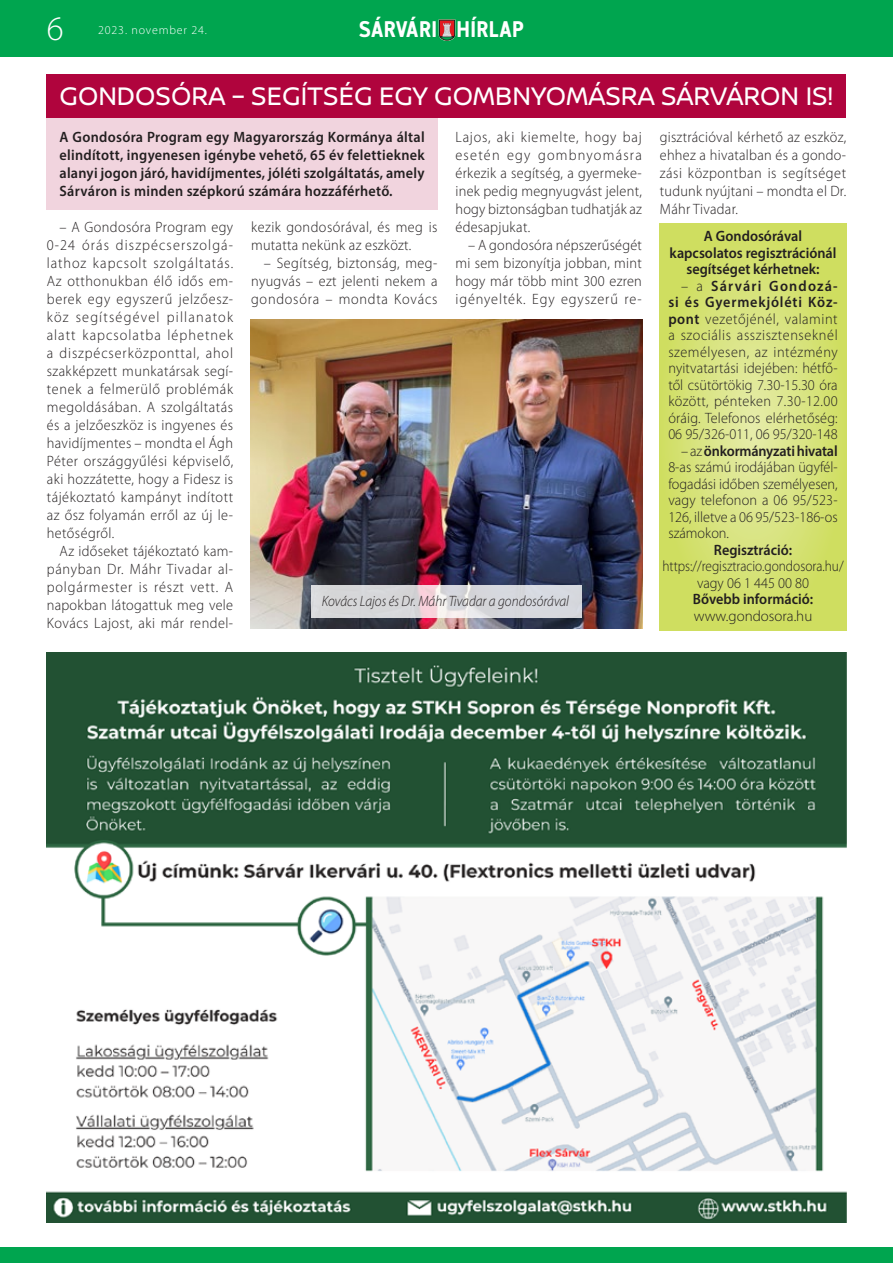
<style>
.page{position:relative;width:893px;height:1263px;background:#fff}
.page>*{position:absolute;margin:0;border:0;box-sizing:border-box;transform-origin:0 0}
.t1{font:300 34.5px "Myriad Pro";color:#fff}
._1_cim{font:27px "Nissan Brand";color:#fff;scale:.95 1}
.t2{font:900 22.65px "Finador";letter-spacing:.02em;color:#fff;scale:.85 1}
._1_szöveg{font:300 15px/18px "Myriad Pro";letter-spacing:.02em;color:#231f20;text-align:justify;scale:.95 1}
._1_lead_3-3_mm_ketha{font:600 15px/18px "Myriad Pro";letter-spacing:.02em;color:#231f20;text-align:justify;scale:.95 1}
._1_szöveg-2{font:600 15px/16.5px "Myriad Pro";color:#231f20;text-align:center;scale:.95 1}
._1_képalá{font:italic 300 15px "Myriad Pro";color:#231f20;scale:.9 1}
._1_szöveg-3{font:300 15px "Myriad Pro";color:#231f20;scale:.89 1}
._1_szöveg-4{font:300 15px "Myriad Pro";color:#231f20}
._1_szöveg-5{font:300 15px "Myriad Pro";color:#231f20;scale:.95 1}
.t3{font:300 12px "Myriad Pro";letter-spacing:.07em;color:#fff}
.s1{font-weight:600}
</style>
<div class="page">
<svg style="left:659px;top:223px;width:187px;height:408px;background:#d5e174"></svg>
<div style="left:0;top:0;width:893px;height:57px;background:#00a54f"></div>
<div style="left:0;top:1247px;width:893px;height:16px;background:#00a54f"></div>
<div style="left:47px;top:111px;width:391px;height:99px;background:#f1d4de"></div>
<div style="left:47px;top:74px;width:799px;height:44px;background:#b0043d"></div>
<img style="left:251px;top:320px;width:391px;height:309px">
<svg style="left:311px;top:585px;width:271px;height:32px;background:#dad8dc"></svg>
<img style="left:47px;top:653px;width:800px;height:569px">
<svg style="left:439px;top:19px;width:16px;height:22px"></svg>
<h1 class="t1" style="left:47px;top:8px;width:18px">6</h1>
<p class="t3" style="left:98px;top:23px;width:110px">2023. november 24.</p>
<h3 class="t2" style="left:358px;top:13px;width:197px">SÁRVÁRI HÍRLAP</h3>
<p class="_1_cim" style="left:60px;top:76px;width:815px">GONDOSÓRA – SEGÍTSÉG EGY GOMBNYOMÁSRA SÁRVÁRON IS!</p>
<p class="_1_lead_3-3_mm_ketha" style="left:60px;top:128px;width:386px">A Gondosóra Program egy Magyarország Kormánya által elindított, ingyenesen igénybe vehető, 65 év felettieknek alanyi jogon járó, havidíjmentes, jóléti szolgáltatás, amely Sárváron is minden szépkorú számára hozzáférhető.</p>
<p class="_1_szöveg" style="left:47px;top:218px;width:198px;text-indent:13px">– A Gondosóra Program egy 0-24 órás diszpécserszolgá&shy;lathoz kapcsolt szolgáltatás.<br>Az otthonukban élő idős em&shy;berek egy egyszerű jelzőesz&shy;köz segítségével pillanatok alatt kapcsolatba léphetnek a diszpécserközponttal, ahol szakképzett munkatársak segí&shy;tenek a felmerülő problémák megoldásában. A szolgáltatás és a jelzőeszköz is ingyenes és havidíjmentes – mondta el Ágh Péter országgyűlési képviselő, aki hozzátette, hogy a Fidesz is tájékoztató kampányt indított az ősz folyamán erről az új le&shy;hetőségről.</p>
<p class="_1_szöveg" style="left:47px;top:542px;width:198px;text-indent:13px">Az időseket tájékoztató kam&shy;pányban Dr. Máhr Tivadar al&shy;polgármester is részt vett. A napokban látogattuk meg vele Kovács Lajost, aki már rendel-</p>
<p class="_1_szöveg" style="left:455px;top:128px;width:198px">Lajos, aki kiemelte, hogy baj esetén egy gombnyomásra érkezik a segítség, a gyermeke&shy;inek pedig megnyugvást jelent, hogy biztonságban tudhatják az édesapjukat.</p>
<p class="_1_szöveg" style="left:455px;top:236px;width:198px;text-indent:13px">– A gondosóra népszerűségét mi sem bizonyítja jobban, mint hogy már több mint 300 ezren igényelték. Egy egyszerű re-</p>
<p class="_1_szöveg" style="left:660px;top:128px;width:198px">gisztrációval kérhető az eszköz, ehhez a hivatalban és a gondo&shy;zási központban is segítséget tudunk nyújtani – mondta el Dr.<br>Máhr Tivadar.</p>
<p class="_1_szöveg-2" style="left:704px;top:228px;width:105px">A Gondosórával</p>
<p class="_1_szöveg-2" style="left:670px;top:244px;width:177px">kapcsolatos regisztrációnál segítséget kérhetnek:</p>
<p class="_1_szöveg" style="left:668px;top:277px;width:180px;line-height:16.5px;text-indent:13px">– a <span class="s1">Sárvári Gondozá&shy;si és Gyermekjóléti Köz&shy;pont</span> vezetőjénél, valamint a szociális asszisztenseknél személyesen, az intézmény nyitvatartási idejében: hétfő&shy;től csütörtökig 7.30-15.30 óra között, pénteken 7.30-12.00 óráig. Telefonos elérhetőség:<br>06 95/326-011, 06 95/320-148</p>
<p class="_1_szöveg" style="left:668px;top:442px;width:180px;line-height:16.5px;text-indent:13px">– az <span class="s1">önkormányzati hivatal </span>8-as számú irodájában ügyfél&shy;fogadási időben személyesen, vagy telefonon a 06 95/523- 126, illetve a 06 95/523-186-os számokon.</p>
<p class="_1_szöveg-2" style="left:714px;top:541px;width:84px">Regisztráció:</p>
<p class="_1_szöveg-3" style="left:662px;top:557px;width:205px">https://regisztracio.gondosora.hu/</p>
<p class="_1_szöveg-5" style="left:697px;top:574px;width:119px">vagy 06 1 445 00 80</p>
<p class="_1_szöveg-2" style="left:693px;top:591px;width:128px">Bővebb információ:</p>
<p class="_1_szöveg-4" style="left:694px;top:607px;width:120px">www.gondosora.hu</p>
<p class="_1_szöveg" style="left:251px;top:218px;width:198px">kezik gondosórával, és meg is mutatta nekünk az eszközt.</p>
<p class="_1_szöveg" style="left:251px;top:254px;width:198px;text-indent:13px">– Segítség, biztonság, meg&shy;nyugvás – ezt jelenti nekem a gondosóra – mondta Kovács</p>
<p class="_1_képalá" style="left:322px;top:592px;width:276px">Kovács Lajos és Dr. Máhr Tivadar a gondosórával</p>
</div>
